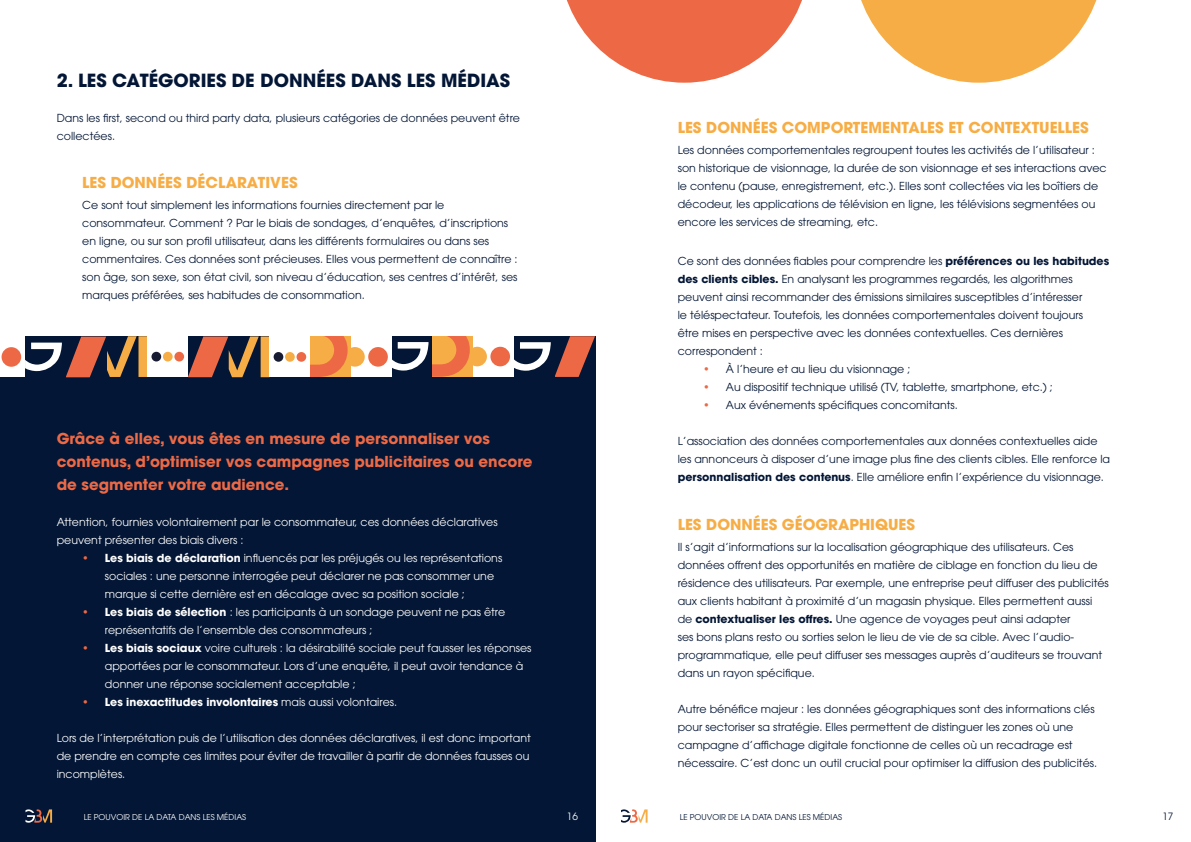
<style>
.page{position:relative;width:1191px;height:842px;background:#fff}
.page>*{position:absolute;margin:0;border:0;box-sizing:border-box;transform-origin:0 0}
.t1{font:700 18px "ITC Avant Garde Pro";color:#031635}
.t2{font:700 15px/23px "ITC Avant Garde Pro";color:#ed6945}
.t3{font:700 15px "ITC Avant Garde Pro";color:#f7ad45}
.t4{font:11px/18px "ITC Avant Garde Pro";color:#031635}
.t5{font:11px/18px "ITC Avant Garde Pro";color:#fff}
.t6{font:700 11px "ITC Avant Garde Pro";color:#fff}
.t7{font:10px "ITC Avant Garde Pro";color:#fff}
.t8{font:10px "ITC Avant Garde Pro";color:#031635}
.t9{font:8px "ITC Avant Garde Pro";color:#fff}
.t10{font:8px "ITC Avant Garde Pro";color:#031635}
.s1{color:#ed6845}
.s2{font-weight:700}
.s3{font-weight:400;color:#ed6845}
.s4{font-weight:400}
</style>
<div class="page">
<div style="left:0;top:349px;width:595px;height:493px;background:#031635"></div>
<div style="left:351px;top:336px;width:41px;height:41px;background:#fff"></div>
<div style="left:368px;top:347px;width:20px;height:20px;background:#ed6945;border-radius:50%"></div>
<svg style="left:188px;top:336px;width:81px;height:41px"></svg>
<svg style="left:310px;top:336px;width:55px;height:41px;background:#f4a261"></svg>
<div style="left:269px;top:336px;width:41px;height:41px;background:#fff"></div>
<div style="left:274px;top:352px;width:9px;height:10px;background:#171c33;border-radius:50%"></div>
<div style="left:285px;top:352px;width:10px;height:10px;background:#f7ad45;border-radius:50%"></div>
<div style="left:296px;top:352px;width:10px;height:10px;background:#ed6945;border-radius:50%"></div>
<div style="left:0;top:337px;width:25px;height:40px;background:#fff"></div>
<div style="left:2px;top:347px;width:19px;height:20px;background:#ed6945;border-radius:50%"></div>
<svg style="left:25px;top:336px;width:122px;height:41px"></svg>
<div style="left:147px;top:336px;width:41px;height:41px;background:#fff"></div>
<div style="left:151px;top:352px;width:10px;height:9px;background:#171c33;border-radius:50%"></div>
<div style="left:163px;top:352px;width:10px;height:9px;background:#f7ad45;border-radius:50%"></div>
<div style="left:174px;top:352px;width:10px;height:9px;background:#ed6945;border-radius:50%"></div>
<div style="left:473px;top:336px;width:41px;height:41px;background:#fff"></div>
<div style="left:490px;top:347px;width:20px;height:19px;background:#ed6945;border-radius:50%"></div>
<svg style="left:514px;top:336px;width:81px;height:41px"></svg>
<svg style="left:392px;top:336px;width:95px;height:41px"></svg>
<svg style="left:26px;top:809px;width:26px;height:14px"></svg>
<svg style="left:861px;top:0;width:236px;height:83px"></svg>
<svg style="left:566px;top:0;width:236px;height:83px"></svg>
<svg style="left:621px;top:809px;width:26px;height:14px"></svg>
<h1 class="t1" style="left:57px;top:69px;width:455px">2. LES CATÉGORIES DE DONNÉES DANS LES MÉDIAS</h1>
<p class="t4" style="left:57px;top:109px;width:465px">Dans les first, second ou third party data, plusieurs catégories de données peuvent être collectées.</p>
<h2 class="t3" style="left:82px;top:173px;width:217px">LES DONNÉES DÉCLARATIVES</h2>
<p class="t4" style="left:82px;top:196px;width:437px">Ce sont tout simplement les informations fournies directement par le consommateur. Comment ? Par le biais de sondages, d’enquêtes, d’inscriptions en ligne, ou sur son profil utilisateur, dans les différents formulaires ou dans ses commentaires. Ces données sont précieuses. Elles vous permettent de connaître : son âge, son sexe, son état civil, son niveau d’éducation, ses centres d’intérêt, ses marques préférées, ses habitudes de consommation.</p>
<h2 class="t2" style="left:57px;top:427px;width:477px">Grâce à elles, vous êtes en mesure de personnaliser vos contenus, d’optimiser vos campagnes publicitaires ou encore de segmenter votre audience.</h2>
<p class="t5" style="left:57px;top:513px;width:442px">Attention, fournies volontairement par le consommateur, ces données déclaratives peuvent présenter des biais divers :</p>
<p class="t5" style="left:105px;top:549px;width:399px;text-indent:-23px"><span class="s1">•</span> <span class="s2">Les biais de déclaration</span> influencés par les préjugés ou les représentations sociales : une personne interrogée peut déclarer ne pas consommer une marque si cette dernière est en décalage avec sa position sociale ;</p>
<p class="t5" style="left:105px;top:603px;width:402px;text-indent:-23px"><span class="s1">•</span> <span class="s2">Les biais de sélection</span> : les participants à un sondage peuvent ne pas être représentatifs de l’ensemble des consommateurs ;</p>
<p class="t5" style="left:105px;top:639px;width:428px;text-indent:-23px"><span class="s1">•</span> <span class="s2">Les biais sociaux</span> voire culturels : la désirabilité sociale peut fausser les réponses apportées par le consommateur. Lors d’une enquête, il peut avoir tendance à donner une réponse socialement acceptable ;</p>
<p class="t6" style="left:82px;top:695px;width:316px"><span class="s3">•</span> Les inexactitudes involontaires <span class="s4">mais aussi volontaires.</span></p>
<p class="t5" style="left:57px;top:729px;width:476px">Lors de l’interprétation puis de l’utilisation des données déclaratives, il est donc important de prendre en compte ces limites pour éviter de travailler à partir de données fausses ou incomplètes.</p>
<p class="t9" style="left:84px;top:812px;width:164px">LE POUVOIR DE LA DATA DANS LES MÉDIAS</p>
<p class="t7" style="left:567px;top:810px;width:13px">16</p>
<h2 class="t3" style="left:677px;top:118px;width:412px">LES DONNÉES COMPORTEMENTALES ET CONTEXTUELLES</h2>
<p class="t4" style="left:677px;top:141px;width:430px">Les données comportementales regroupent toutes les activités de l’utilisateur : son historique de visionnage, la durée de son visionnage et ses interactions avec le contenu (pause, enregistrement, etc.). Elles sont collectées via les boîtiers de décodeur, les applications de télévision en ligne, les télévisions segmentées ou encore les services de streaming, etc.</p>
<p class="t4" style="left:677px;top:252px;width:433px">Ce sont des données fiables pour comprendre les <span class="s2">préférences ou les habitudes des clients cibles.</span> En analysant les programmes regardés, les algorithmes peuvent ainsi recommander des émissions similaires susceptibles d’intéresser<br>le téléspectateur. Toutefois, les données comportementales doivent toujours<br>être mises en perspective avec les données contextuelles. Ces dernières correspondent :</p>
<p class="t4" style="left:703px;top:360px;width:209px"><span class="s1">•</span> À l’heure et au lieu du visionnage ;</p>
<p class="t4" style="left:703px;top:378px;width:351px"><span class="s1">•</span> Au dispositif technique utilisé (TV, tablette, smartphone, etc.) ;</p>
<p class="t4" style="left:703px;top:396px;width:256px"><span class="s1">•</span> Aux événements spécifiques concomitants.</p>
<p class="t4" style="left:677px;top:432px;width:434px">L’association des données comportementales aux données contextuelles aide les annonceurs à disposer d’une image plus fine des clients cibles. Elle renforce la <span class="s2">personnalisation des contenus</span>. Elle améliore enfin l’expérience du visionnage.</p>
<h2 class="t3" style="left:677px;top:514px;width:239px">LES DONNÉES GÉOGRAPHIQUES</h2>
<p class="t4" style="left:677px;top:538px;width:432px">Il s’agit d’informations sur la localisation géographique des utilisateurs. Ces données offrent des opportunités en matière de ciblage en fonction du lieu de résidence des utilisateurs. Par exemple, une entreprise peut diffuser des publicités aux clients habitant à proximité d’un magasin physique. Elles permettent aussi de <span class="s2">contextualiser les offres.</span> Une agence de voyages peut ainsi adapter<br>ses bons plans resto ou sorties selon le lieu de vie de sa cible. Avec l’audio&shy;programmatique, elle peut diffuser ses messages auprès d’auditeurs se trouvant dans un rayon spécifique.</p>
<p class="t4" style="left:677px;top:700px;width:421px">Autre bénéfice majeur : les données géographiques sont des informations clés pour sectoriser sa stratégie. Elles permettent de distinguer les zones où une campagne d’affichage digitale fonctionne de celles où un recadrage est nécessaire. C’est donc un outil crucial pour optimiser la diffusion des publicités.</p>
<p class="t10" style="left:679px;top:812px;width:164px">LE POUVOIR DE LA DATA DANS LES MÉDIAS</p>
<p class="t8" style="left:1162px;top:810px;width:13px">17</p>
</div>
